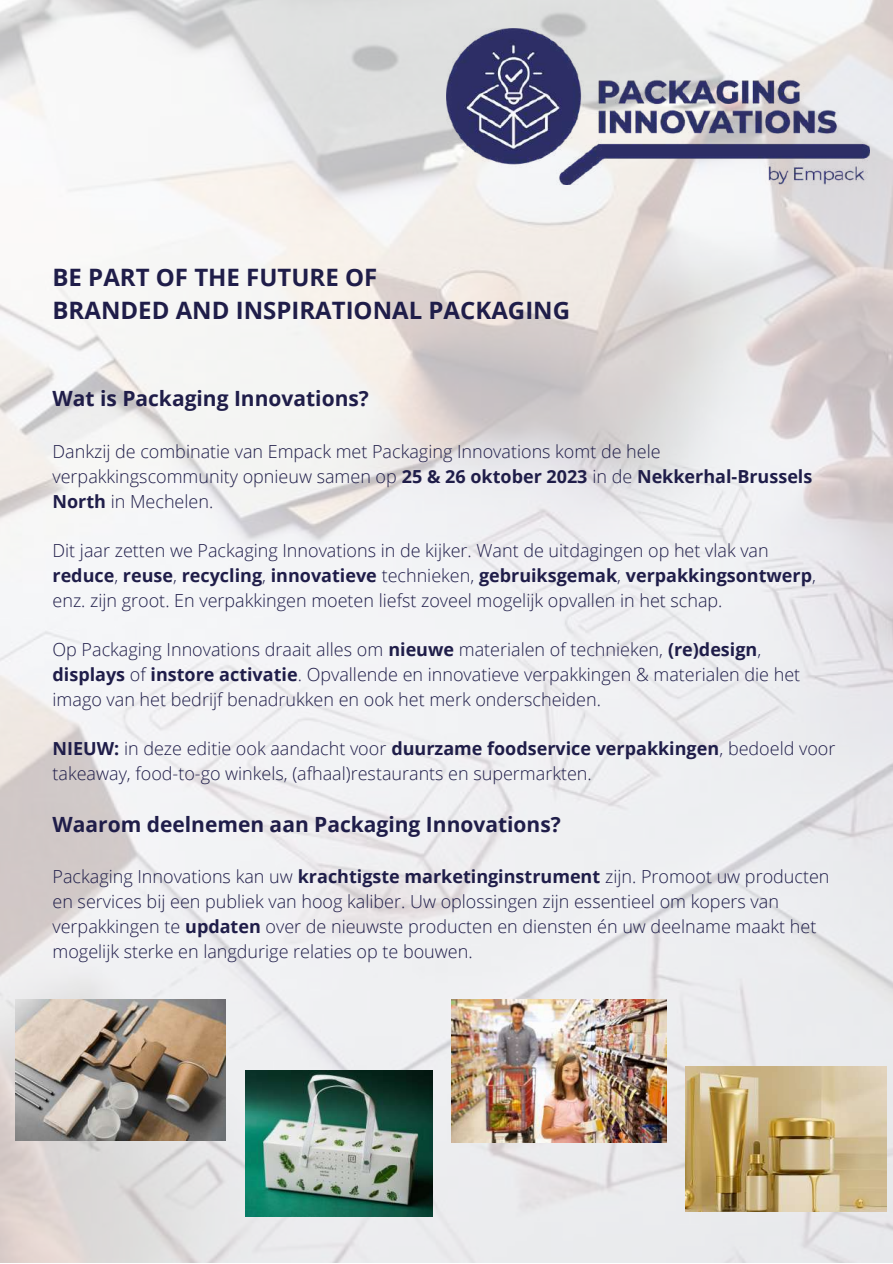
<style>
.page{position:relative;width:893px;height:1264px;background:#fff}
.page>*{position:absolute;margin:0;border:0;box-sizing:border-box;transform-origin:0 0}
.t1{font:700 24px/32.5px "Open Sans";color:#1f1d49}
.t2{font:700 21px "Open Sans";color:#1f1d49}
.t3{font:300 18px/24.8px "Open Sans";color:#1f1d49}
.s1{font-weight:700}
</style>
<div class="page">
<img style="left:0;top:0;width:892px;height:1262px">
<img style="left:15px;top:999px;width:210px;height:140px">
<img style="left:245px;top:1070px;width:188px;height:145px">
<img style="left:685px;top:1066px;width:201px;height:145px">
<img style="left:451px;top:999px;width:215px;height:143px">
<img style="left:446px;top:29px;width:423px;height:155px">
<h1 class="t1" style="left:53px;top:260px;width:519px">BE PART OF THE FUTURE OF<br>BRANDED AND INSPIRATIONAL PACKAGING</h1>
<p class="t2" style="left:53px;top:384px;width:318px">Wat is Packaging Innovations?</p>
<p class="t3" style="left:53px;top:439px;width:761px">Dankzij de combinatie van Empack met Packaging Innovations komt de hele verpakkingscommunity opnieuw samen op <span class="s1">25 &amp; 26 oktober 2023</span> in de <span class="s1">Nekkerhal-Brussels<br>North</span> in Mechelen.</p>
<p class="t3" style="left:53px;top:538px;width:765px">Dit jaar zetten we Packaging Innovations in de kijker. Want de uitdagingen op het vlak van <span class="s1">reduce</span>, <span class="s1">reuse</span>, <span class="s1">recycling</span>, <span class="s1">innovatieve</span> technieken, <span class="s1">gebruiksgemak</span>, <span class="s1">verpakkingsontwerp</span>, enz. zijn groot. En verpakkingen moeten liefst zoveel mogelijk opvallen in het schap.</p>
<p class="t3" style="left:53px;top:636px;width:749px">Op Packaging Innovations draait alles om <span class="s1">nieuwe</span> materialen of technieken, <span class="s1">(re)design</span>, <span class="s1">displays</span> of <span class="s1">instore activatie</span>. Opvallende en innovatieve verpakkingen &amp; materialen die het imago van het bedrijf benadrukken en ook het merk onderscheiden.</p>
<p class="t3" style="left:53px;top:735px;width:784px"><span class="s1">NIEUW:</span> in deze editie ook aandacht voor <span class="s1">duurzame foodservice verpakkingen</span>, bedoeld voor takeaway, food-to-go winkels, (afhaal)restaurants en supermarkten.</p>
<p class="t2" style="left:53px;top:809px;width:509px">Waarom deelnemen aan Packaging Innovations?</p>
<p class="t3" style="left:53px;top:864px;width:778px">Packaging Innovations kan uw <span class="s1">krachtigste marketinginstrument</span> zijn. Promoot uw producten en services bij een publiek van hoog kaliber. Uw oplossingen zijn essentieel om kopers van verpakkingen te <span class="s1">updaten</span> over de nieuwste producten en diensten én uw deelname maakt het mogelijk sterke en langdurige relaties op te bouwen.</p>
</div>
